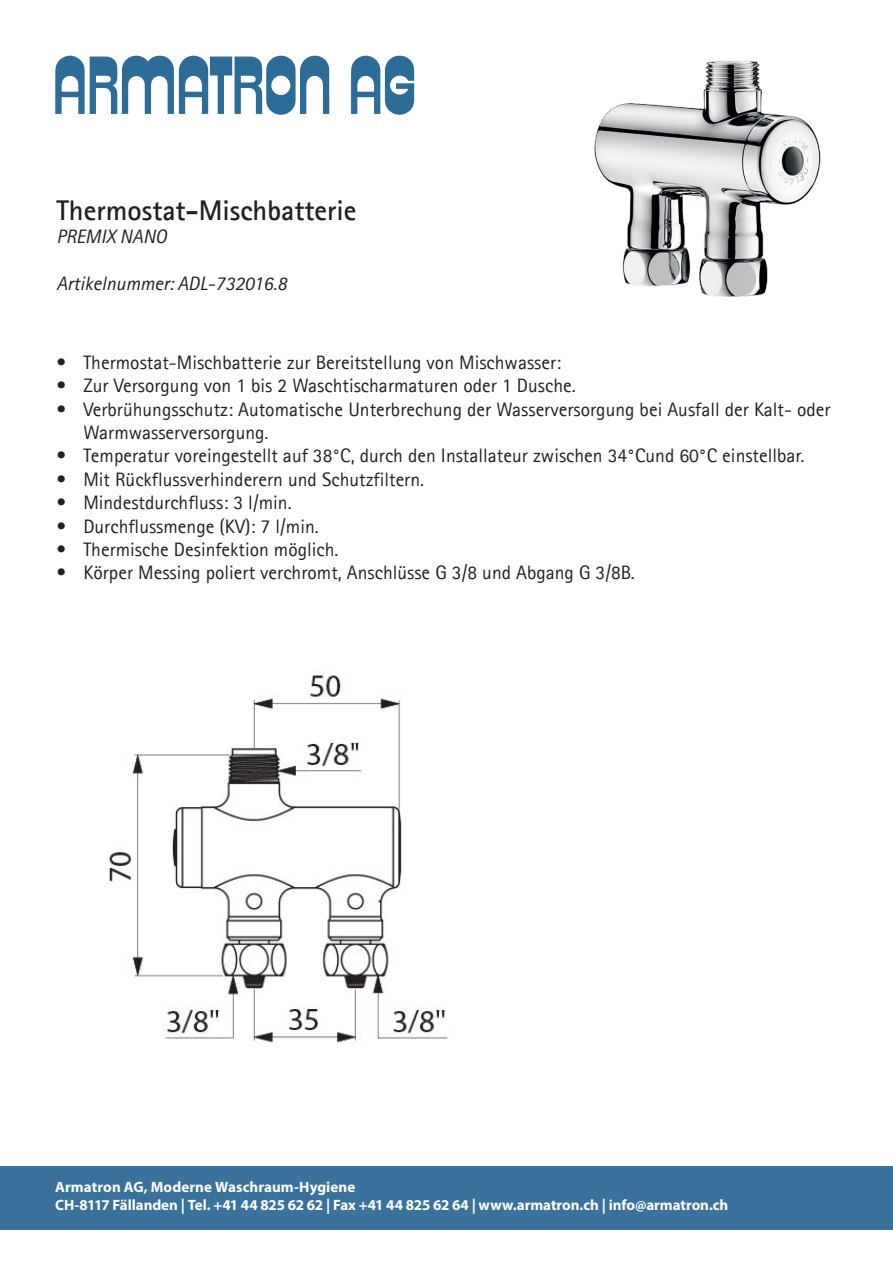
<style>
.page{position:relative;width:893px;height:1263px;background:#fff}
.page>*{position:absolute;margin:0;border:0;box-sizing:border-box;transform-origin:0 0}
.t1{font:700 28.5px "Agfa Rotis Sans Serif";color:#231f20}
.t2{font:19.5px/23.4px "Agfa Rotis Sans Serif";color:#231f20}
.t3{font:italic 19.5px "Agfa Rotis Sans Serif";color:#231f20}
.t4{font:700 15px/18px "Myriad Pro";letter-spacing:-.005em;color:#fff}
</style>
<div class="page">
<div style="left:0;top:1166px;width:893px;height:64px;background:#3a729c"></div>
<svg style="left:55px;top:56px;width:359px;height:59px"></svg>
<img style="left:594px;top:60px;width:227px;height:237px">
<img style="left:109px;top:675px;width:339px;height:368px">
<p class="t1" style="left:56px;top:192px;width:302px">Thermostat-Mischbatterie</p>
<p class="t3" style="left:56px;top:225px;width:112px">PREMIX NANO</p>
<p class="t3" style="left:56px;top:272px;width:232px">Artikelnummer: ADL-732016.8</p>
<p class="t2" style="left:56px;top:350px;width:506px">• Thermostat-Mischbatterie zur Bereitstellung von Mischwasser:</p>
<p class="t2" style="left:56px;top:374px;width:521px">• Zur Versorgung von 1 bis 2 Waschtischarmaturen oder 1 Dusche.</p>
<p class="t2" style="left:83px;top:397px;width:749px;text-indent:-27px">• Verbrühungsschutz: Automatische Unterbrechung der Wasserversorgung bei Ausfall der Kalt- oder<br>Warmwasserversorgung.</p>
<p class="t2" style="left:56px;top:444px;width:750px">• Temperatur voreingestellt auf 38°C, durch den Installateur zwischen 34°Cund 60°C einstellbar.</p>
<p class="t2" style="left:56px;top:467px;width:369px">• Mit Rückflussverhinderern und Schutzfiltern.</p>
<p class="t2" style="left:56px;top:491px;width:237px">• Mindestdurchfluss: 3 l/min.</p>
<p class="t2" style="left:56px;top:514px;width:264px">• Durchflussmenge (KV): 7 l/min.</p>
<p class="t2" style="left:56px;top:538px;width:284px">• Thermische Desinfektion möglich.</p>
<p class="t2" style="left:56px;top:561px;width:580px">• Körper Messing poliert verchromt, Anschlüsse G 3/8 und Abgang G 3/8B.</p>
<p class="t4" style="left:55px;top:1177px;width:675px">Armatron AG, Moderne Waschraum-Hygiene<br>CH-8117 Fällanden | Tel. +41 44 825 62 62 | Fax +41 44 825 62 64 | www.armatron.ch | info@armatron.ch</p>
</div>
